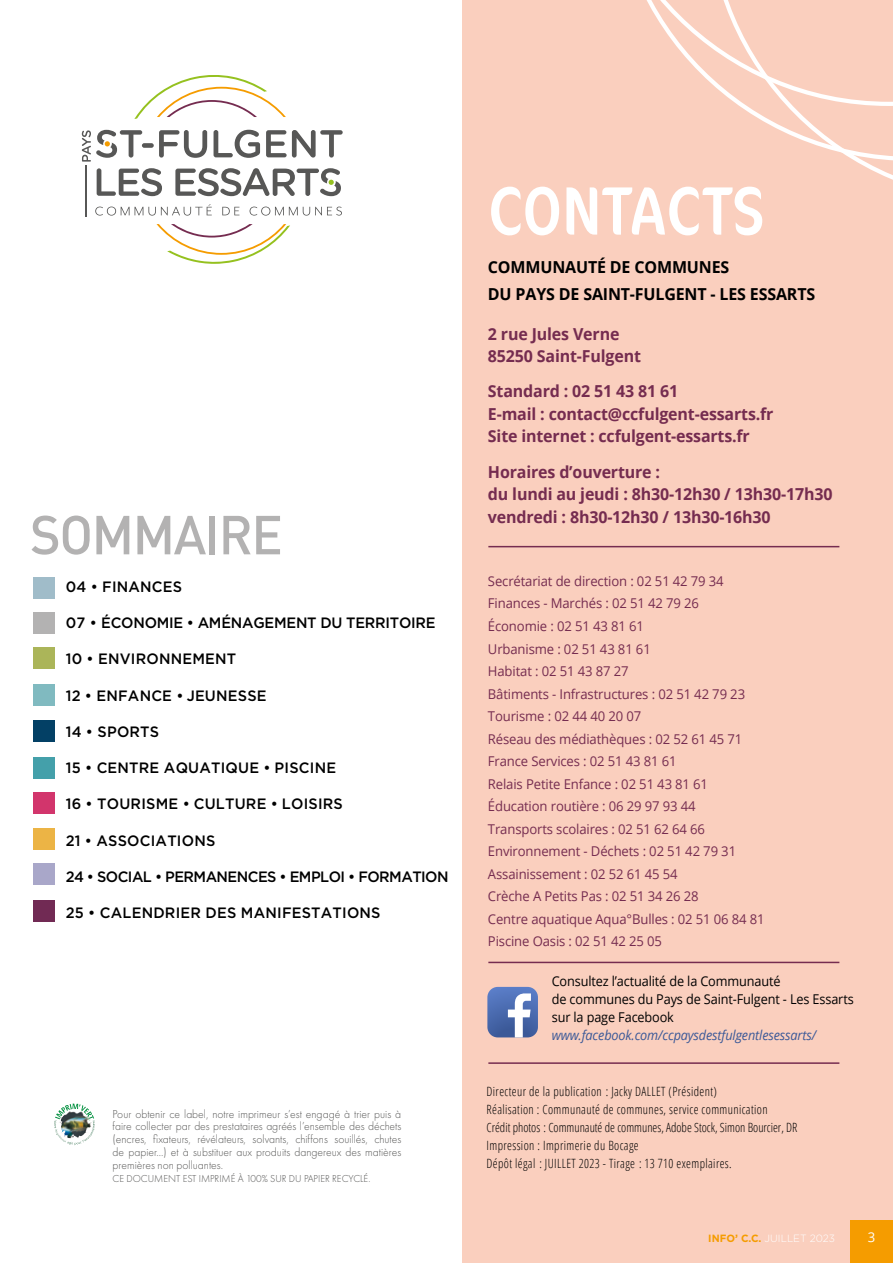
<style>
.page{position:relative;width:893px;height:1263px;background:#fff}
.page>*{position:absolute;margin:0;border:0;box-sizing:border-box;transform-origin:0 0}
.t1{font:condensed 68.85px "Cocon Pro";letter-spacing:.01em;color:#fff}
.t2{font:500 54px "DIN Pro";letter-spacing:-.03em;color:#b3b2b2}
.t3{font:700 16.5px/22.5px "Open Sans";letter-spacing:-.01em;color:#752c50}
.t4{font:700 16.5px/26.7px "Open Sans";letter-spacing:-.01em;color:#000}
.t5{font:500 15px "Gotham";letter-spacing:.015em;color:#000}
.t6{font:500 15px "Gotham";letter-spacing:-.035em;color:#000}
.t7{font:500 15px "Gotham";letter-spacing:-.015em;color:#000}
.t8{font:13.5px/22.5px "Open Sans";letter-spacing:-.01em;color:#752c50}
.t9{font:13.5px/18px "Open Sans";letter-spacing:-.01em;color:#000;scale:.94 1}
.t10{font:italic 13.5px "Open Sans";letter-spacing:-.01em;color:#3b5998;scale:.94 1}
.t11{font:13.5px "Open Sans";color:#fff}
.t12{font:300 condensed 12.75px/18px "Open Sans";letter-spacing:.03em;color:#000}
.t13{font:300 12px/12.8px "Futura PT";color:#575756;text-align:justify}
.t14{font:300 10.5px "Futura PT";color:#575756}
.t15{font:300 10.5px "Gotham Rounded";color:#fff}
.s1{font-family:"Gotham";font-weight:700;color:#f59c00}
</style>
<div class="page">
<div style="left:463px;top:0;width:430px;height:1263px;background:#facfbe"></div>
<div style="left:850px;top:1220px;width:43px;height:43px;background:#f59c00"></div>
<img style="left:56px;top:1103px;width:33px;height:15px">
<svg style="left:97px;top:168px;width:65px;height:28px"></svg>
<div style="left:142px;top:143px;width:12px;height:5px;background:#575756;border-radius:2px"></div>
<svg style="left:159px;top:130px;width:48px;height:28px"></svg>
<svg style="left:214px;top:130px;width:46px;height:28px"></svg>
<svg style="left:266px;top:130px;width:77px;height:28px"></svg>
<svg style="left:95px;top:204px;width:117px;height:12px"></svg>
<svg style="left:222px;top:207px;width:17px;height:8px"></svg>
<svg style="left:250px;top:207px;width:92px;height:9px"></svg>
<hr style="left:85px;top:165px;width:2px;height:51px;background:#575756">
<svg style="left:134px;top:75px;width:152px;height:44px"></svg>
<svg style="left:157px;top:224px;width:133px;height:40px"></svg>
<svg style="left:82px;top:130px;width:60px;height:32px"></svg>
<svg style="left:175px;top:168px;width:166px;height:28px"></svg>
<hr style="left:488px;top:546px;width:351px;height:1px;background:#752c50">
<hr style="left:488px;top:962px;width:351px;height:1px;background:#752c50">
<hr style="left:488px;top:1062px;width:351px;height:2px;background:#752c50">
<svg style="left:646px;top:0;width:247px;height:161px"></svg>
<svg style="left:487px;top:987px;width:51px;height:50px;background:#758cbf"></svg>
<div style="left:33px;top:720px;width:22px;height:21px;background:#034065"></div>
<div style="left:33px;top:757px;width:22px;height:21px;background:#44a0aa"></div>
<div style="left:33px;top:792px;width:22px;height:22px;background:#d2356c"></div>
<div style="left:33px;top:828px;width:22px;height:21px;background:#ecb445"></div>
<div style="left:33px;top:863px;width:22px;height:22px;background:#a9a7c9"></div>
<div style="left:33px;top:684px;width:22px;height:21px;background:#80bac0"></div>
<div style="left:33px;top:648px;width:22px;height:21px;background:#abb559"></div>
<div style="left:33px;top:577px;width:22px;height:21px;background:#a0bcc9"></div>
<div style="left:33px;top:612px;width:22px;height:21px;background:#b3b2b2"></div>
<div style="left:33px;top:900px;width:22px;height:21px;background:#712a54"></div>
<h2 class="t2" style="left:30px;top:498px;width:254px">SOMMAIRE</h2>
<p class="t5" style="left:66px;top:578px;width:118px">04 • FINANCES</p>
<p class="t7" style="left:66px;top:614px;width:371px">07 • ÉCONOMIE • AMÉNAGEMENT DU TERRITOIRE</p>
<p class="t5" style="left:66px;top:650px;width:172px">10 • ENVIRONNEMENT</p>
<p class="t5" style="left:66px;top:687px;width:202px">12 • ENFANCE • JEUNESSE</p>
<p class="t5" style="left:66px;top:723px;width:95px">14 • SPORTS</p>
<p class="t5" style="left:66px;top:759px;width:272px">15 • CENTRE AQUATIQUE • PISCINE</p>
<p class="t5" style="left:66px;top:795px;width:278px">16 • TOURISME • CULTURE • LOISIRS</p>
<p class="t5" style="left:66px;top:832px;width:151px">21 • ASSOCIATIONS</p>
<p class="t6" style="left:66px;top:868px;width:384px">24 • SOCIAL • PERMANENCES • EMPLOI • FORMATION</p>
<p class="t5" style="left:66px;top:904px;width:316px">25 • CALENDRIER DES MANIFESTATIONS</p>
<p class="t13" style="left:113px;top:1107px;width:290px">Pour obtenir ce label, notre imprimeur s’est engagé à trier puis à faire collecter par des prestataires agréés l’ensemble des déchets (encres, fixateurs, révélateurs, solvants, chiffons souillés, chutes de papier...) et à substituer aux produits dangereux des matières premières non polluantes.</p>
<p class="t14" style="left:113px;top:1172px;width:259px">CE DOCUMENT EST IMPRIMÉ À 100% SUR DU PAPIER RECYCLÉ.</p>
<h1 class="t1" style="left:488px;top:164px;width:278px">CONTACTS</h1>
<p class="t4" style="left:488px;top:254px;width:329px">COMMUNAUTÉ DE COMMUNES<br>DU PAYS DE SAINT-FULGENT - LES ESSARTS</p>
<p class="t3" style="left:488px;top:322px;width:155px">2 rue Jules Verne<br>85250 Saint-Fulgent</p>
<p class="t3" style="left:488px;top:380px;width:287px">Standard : 02 51 43 81 61<br>E-mail : contact@ccfulgent-essarts.fr<br>Site internet : ccfulgent-essarts.fr</p>
<p class="t3" style="left:488px;top:460px;width:346px">Horaires d’ouverture :<br>du lundi au jeudi : 8h30-12h30 / 13h30-17h30 vendredi : 8h30-12h30 / 13h30-16h30</p>
<p class="t8" style="left:488px;top:569px;width:278px">Secrétariat de direction : 02 51 42 79 34<br>Finances - Marchés : 02 51 42 79 26<br>Économie : 02 51 43 81 61<br>Urbanisme : 02 51 43 81 61<br>Habitat : 02 51 43 87 27<br>Bâtiments - Infrastructures : 02 51 42 79 23<br>Tourisme : 02 44 40 20 07<br>Réseau des médiathèques : 02 52 61 45 71<br>France Services : 02 51 43 81 61<br>Relais Petite Enfance : 02 51 43 81 61<br>Éducation routière : 06 29 97 93 44<br>Transports scolaires : 02 51 62 64 66<br>Environnement - Déchets : 02 51 42 79 31<br>Assainissement : 02 52 61 45 54<br>Crèche A Petits Pas : 02 51 34 26 28<br>Centre aquatique Aqua°Bulles : 02 51 06 84 81<br>Piscine Oasis : 02 51 42 25 05</p>
<p class="t9" style="left:552px;top:972px;width:323px">Consultez l’actualité de la Communauté<br>de communes du Pays de Saint-Fulgent - Les Essarts sur la page Facebook</p>
<p class="t10" style="left:552px;top:1026px;width:283px">www.facebook.com/ccpaysdestfulgentlesessarts/</p>
<p class="t12" style="left:487px;top:1081px;width:312px">Directeur de la publication : Jacky DALLET (Président)<br>Réalisation : Communauté de communes, service communication<br>Crédit photos : Communauté de communes, Adobe Stock, Simon Bourcier, DR Impression : Imprimerie du Bocage<br>Dépôt légal : JUILLET 2023 - Tirage : 13 710 exemplaires.</p>
<p class="t15" style="left:708px;top:1231px;width:128px"><span class="s1">INFO’ C.C.</span> JUILLET 2023</p>
<p class="t11" style="left:868px;top:1227px;width:9px">3</p>
</div>
